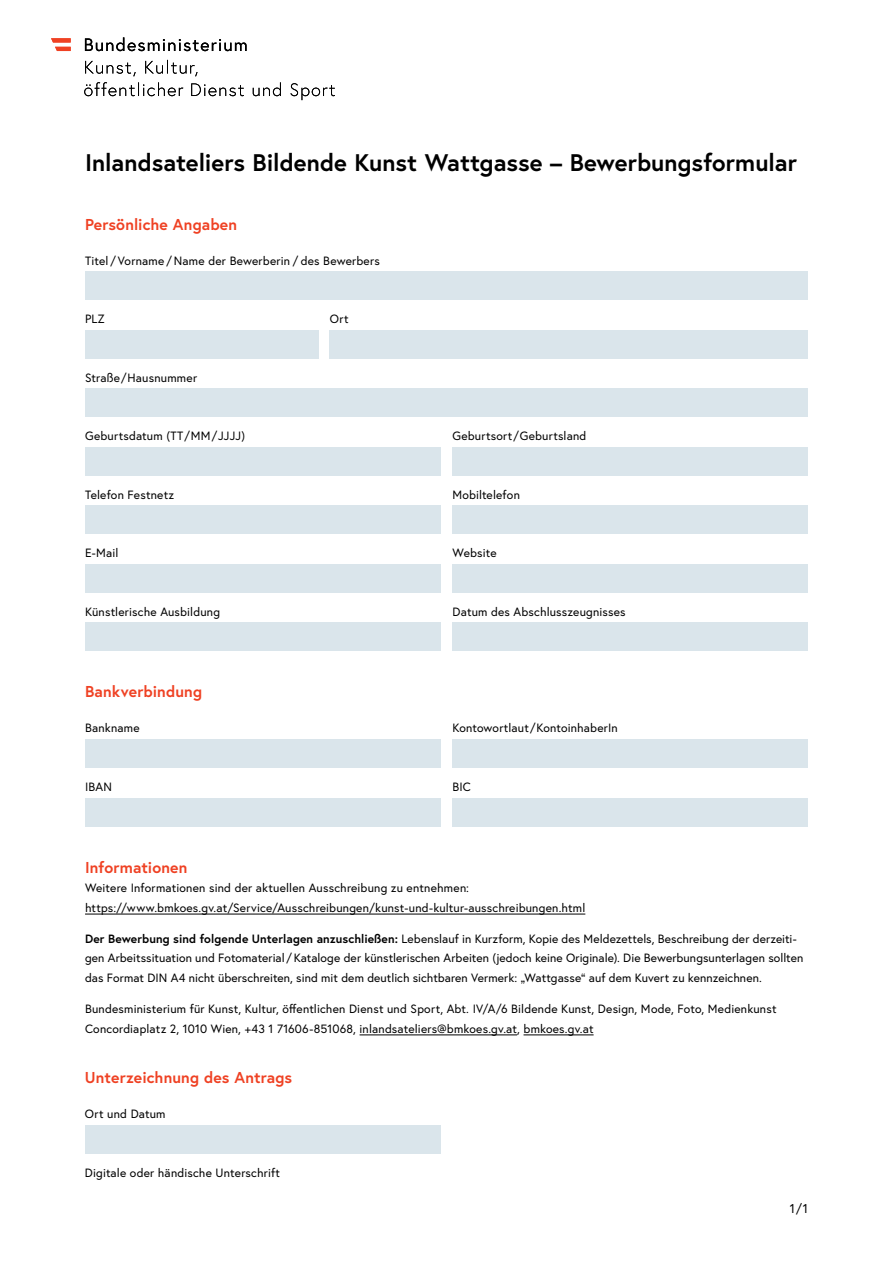
<style>
.page{position:relative;width:893px;height:1263px;background:#fff}
.page>*{position:absolute;margin:0;border:0;box-sizing:border-box;transform-origin:0 0}
.h1_ohne_Nummerierung{font:700 24px "Europa Austria";color:#000}
.h2_ohne_Nummerierung{font:700 15.75px "Europa Austria";letter-spacing:.01em;color:#ef4123}
.t1{font:12.75px "Europa Austria";color:#000}
.p_small{font:12px/19.5px "Europa Austria";letter-spacing:.015em;color:#000}
.s1{font-weight:700}
</style>
<div class="page">
<svg style="left:84px;top:82px;width:251px;height:18px"></svg>
<svg style="left:85px;top:60px;width:113px;height:16px"></svg>
<svg style="left:85px;top:37px;width:162px;height:14px"></svg>
<svg style="left:51px;top:38px;width:20px;height:13px"></svg>
<div style="left:85px;top:272px;width:723px;height:28px;background:#dae5eb"></div>
<div style="left:85px;top:330px;width:233px;height:28px;background:#dae5eb"></div>
<div style="left:330px;top:330px;width:478px;height:28px;background:#dae5eb"></div>
<div style="left:85px;top:389px;width:723px;height:28px;background:#dae5eb"></div>
<div style="left:85px;top:506px;width:356px;height:28px;background:#dae5eb"></div>
<div style="left:85px;top:564px;width:356px;height:28px;background:#dae5eb"></div>
<div style="left:85px;top:622px;width:356px;height:29px;background:#dae5eb"></div>
<div style="left:452px;top:506px;width:356px;height:28px;background:#dae5eb"></div>
<div style="left:452px;top:564px;width:356px;height:28px;background:#dae5eb"></div>
<div style="left:452px;top:622px;width:356px;height:29px;background:#dae5eb"></div>
<div style="left:85px;top:447px;width:355px;height:28px;background:#dae5eb"></div>
<div style="left:452px;top:447px;width:355px;height:28px;background:#dae5eb"></div>
<div style="left:85px;top:739px;width:356px;height:28px;background:#dae5eb"></div>
<div style="left:452px;top:739px;width:356px;height:28px;background:#dae5eb"></div>
<div style="left:85px;top:798px;width:356px;height:28px;background:#dae5eb"></div>
<div style="left:452px;top:798px;width:356px;height:28px;background:#dae5eb"></div>
<hr style="left:85px;top:914px;width:500px;height:1px;background:#000">
<hr style="left:360px;top:1035px;width:157px;height:1px;background:#000">
<hr style="left:524px;top:1035px;width:70px;height:1px;background:#000">
<div style="left:85px;top:1125px;width:355px;height:28px;background:#dae5eb"></div>
<h1 class="h1_ohne_Nummerierung" style="left:85px;top:146px;width:714px">Inlandsateliers Bildende Kunst Wattgasse – Bewerbungsformular</h1>
<h2 class="h2_ohne_Nummerierung" style="left:85px;top:213px;width:154px">Persönliche Angaben</h2>
<p class="p_small" style="left:85px;top:251px;width:296px">Titel /Vorname / Name der Bewerberin / des Bewerbers</p>
<p class="p_small" style="left:85px;top:309px;width:21px">PLZ</p>
<p class="p_small" style="left:330px;top:309px;width:20px">Ort</p>
<p class="p_small" style="left:85px;top:367px;width:114px">Straße/Hausnummer</p>
<p class="p_small" style="left:85px;top:426px;width:162px">Geburtsdatum (TT/MM/JJJJ)</p>
<p class="p_small" style="left:452px;top:426px;width:136px">Geburtsort/Geburtsland</p>
<p class="p_small" style="left:85px;top:484px;width:91px">Telefon Festnetz</p>
<p class="p_small" style="left:452px;top:484px;width:69px">Mobiltelefon</p>
<p class="p_small" style="left:85px;top:543px;width:35px">E-Mail</p>
<p class="p_small" style="left:453px;top:543px;width:46px">Website</p>
<p class="p_small" style="left:85px;top:601px;width:137px">Künstlerische Ausbildung</p>
<p class="p_small" style="left:453px;top:601px;width:175px">Datum des Abschlusszeugnisses</p>
<h2 class="h2_ohne_Nummerierung" style="left:85px;top:681px;width:119px">Bankverbindung</h2>
<p class="p_small" style="left:85px;top:718px;width:56px">Bankname</p>
<p class="p_small" style="left:452px;top:718px;width:167px">Kontowortlaut/KontoinhaberIn</p>
<p class="p_small" style="left:85px;top:777px;width:28px">IBAN</p>
<p class="p_small" style="left:452px;top:777px;width:20px">BIC</p>
<h2 class="h2_ohne_Nummerierung" style="left:85px;top:856px;width:104px">Informationen</h2>
<p class="p_small" style="left:85px;top:878px;width:502px">Weitere Informationen sind der aktuellen Ausschreibung zu entnehmen: https://www.bmkoes.gv.at/Service/Ausschreibungen/kunst-und-kultur-ausschreibungen.html</p>
<p class="p_small" style="left:85px;top:929px;width:720px"><span class="s1">Der Bewerbung sind folgende Unterlagen anzuschließen:</span> Lebenslauf in Kurzform, Kopie des Meldezettels, Beschreibung der derzeiti&shy;gen Arbeitssituation und Fotomaterial /Kataloge der künstlerischen Arbeiten (jedoch keine Originale). Die Bewerbungsunterlagen sollten das Format DIN A4 nicht überschreiten, sind mit dem deutlich sichtbaren Vermerk: „Wattgasse“ auf dem Kuvert zu kennzeichnen.</p>
<p class="p_small" style="left:85px;top:999px;width:693px">Bundesministerium für Kunst, Kultur, öffentlichen Dienst und Sport, Abt. IV/A/6 Bildende Kunst, Design, Mode, Foto, Medienkunst<br>Concordiaplatz 2, 1010 Wien, +43 1 71606-851068, inlandsateliers@bmkoes.gv.at, bmkoes.gv.at</p>
<h2 class="h2_ohne_Nummerierung" style="left:85px;top:1067px;width:209px">Unterzeichnung des Antrags</h2>
<p class="p_small" style="left:85px;top:1104px;width:82px">Ort und Datum</p>
<p class="p_small" style="left:85px;top:1163px;width:197px">Digitale oder händische Unterschrift</p>
<p class="t1" style="left:790px;top:1200px;width:20px">1/1</p>
</div>
